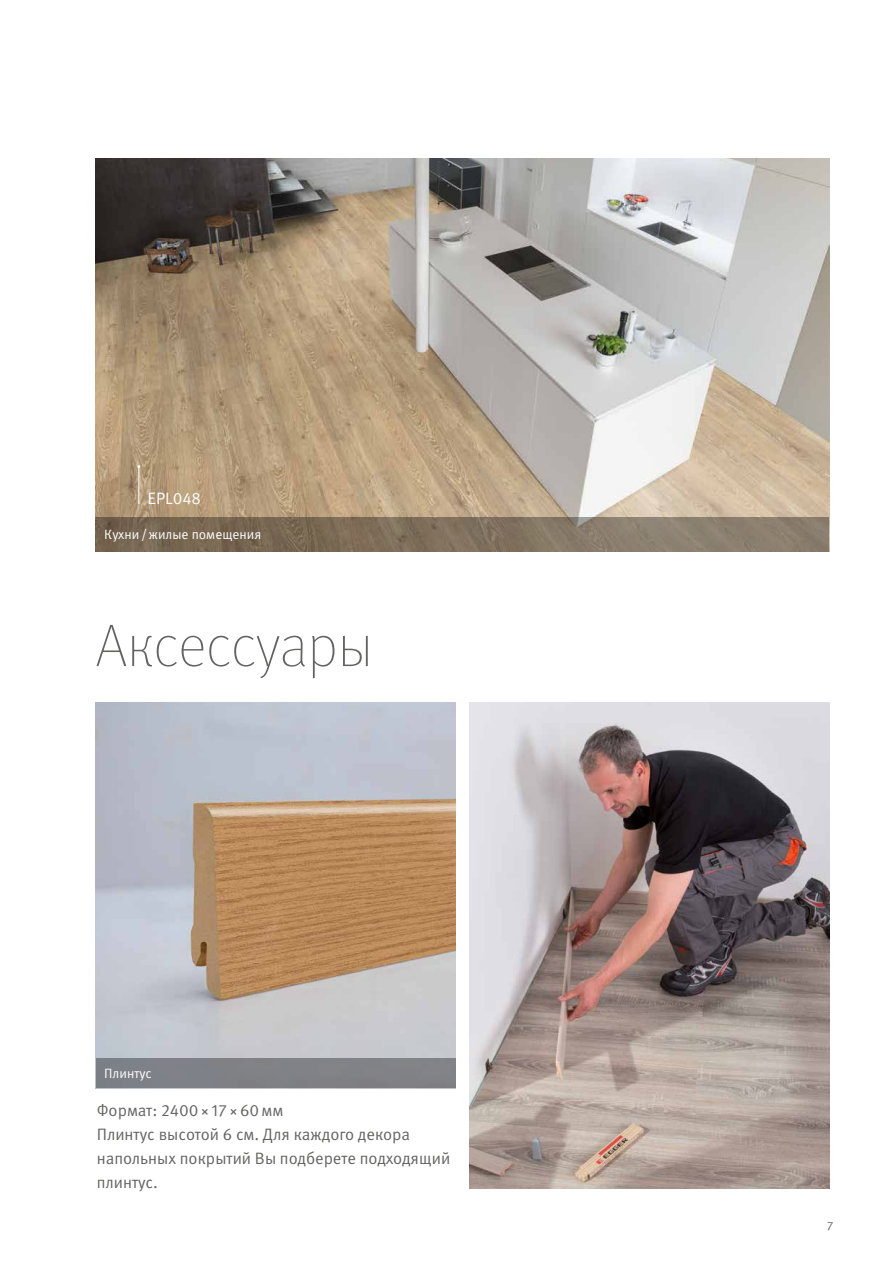
<style>
.page{position:relative;width:893px;height:1263px;background:#fff}
.page>*{position:absolute;margin:0;border:0;box-sizing:border-box;transform-origin:0 0}
.t1{font:100 60px "Meta Pro";color:#636362}
.t2{font:16.5px/24px "Meta Pro";color:#636362}
.t3{font:16.5px "Meta Pro";color:#fff}
.t4{font:13.5px "Meta Pro";color:#fff}
.t5{font:12px "Meta Pro";color:#636362}
</style>
<div class="page">
<img style="left:96px;top:702px;width:359px;height:356px">
<img style="left:469px;top:702px;width:360px;height:486px">
<div style="left:96px;top:1058px;width:359px;height:30px;background:#808187"></div>
<img style="left:96px;top:158px;width:733px;height:359px">
<svg style="left:96px;top:517px;width:733px;height:34px;background:#81725f"></svg>
<hr style="left:138px;top:466px;width:1px;height:38px;background:#fff">
<p class="t3" style="left:147px;top:488px;width:55px">EPL048</p>
<p class="t4" style="left:104px;top:527px;width:159px">Кухни/жилые помещения</p>
<h1 class="t1" style="left:96px;top:604px;width:279px">Аксессуары</h1>
<p class="t4" style="left:104px;top:1065px;width:49px">Плинтус</p>
<p class="t2" style="left:97px;top:1098px;width:355px">Формат: 2400×17×60мм<br>Плинтус высотой 6 см. Для каждого декора напольных покрытий Вы подберете подходящий плинтус.</p>
<p class="t5" style="left:827px;top:1218px;width:8px">7</p>
</div>
